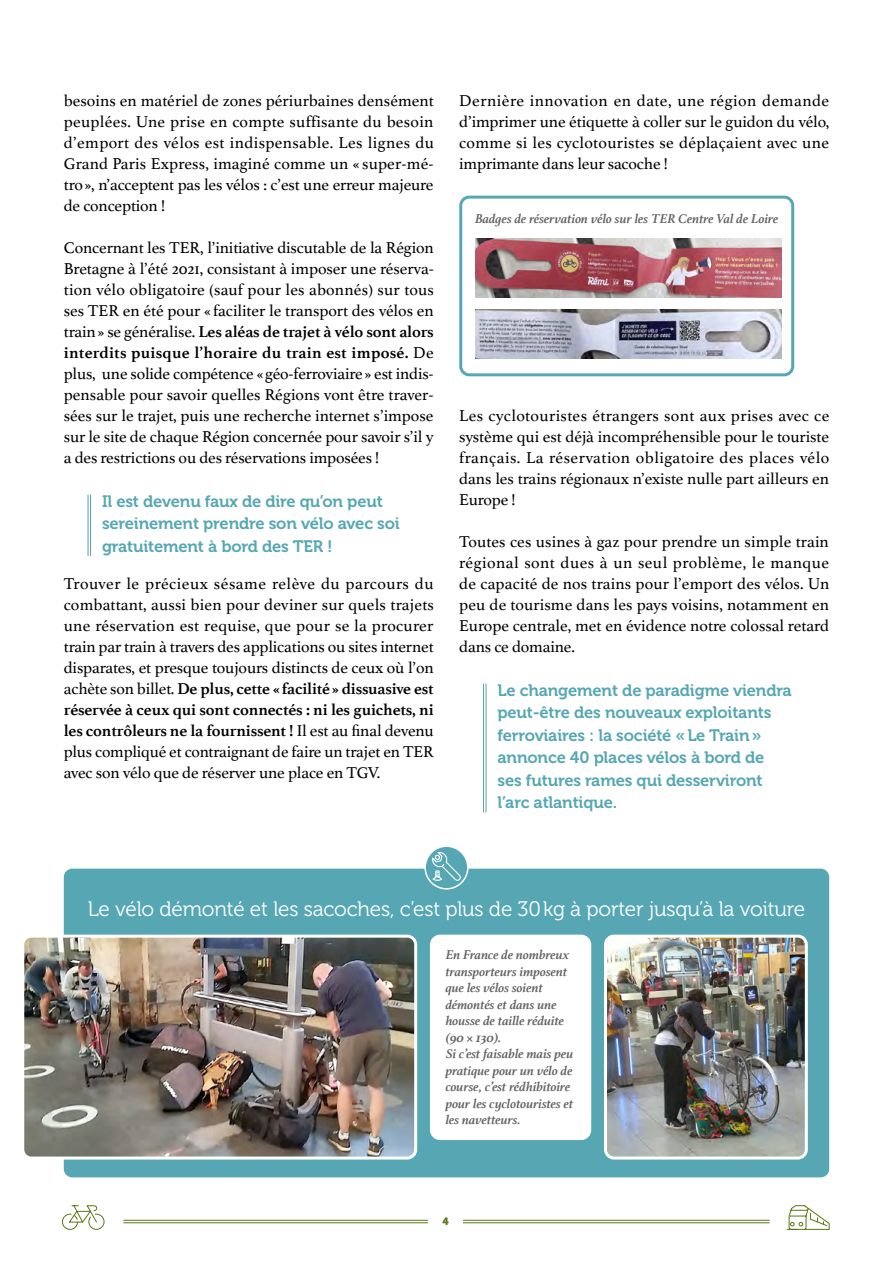
<style>
.page{position:relative;width:893px;height:1263px;background:#fff}
.page>*{position:absolute;margin:0;border:0;box-sizing:border-box;transform-origin:0 0}
.t1{font:21px "Museo 300";letter-spacing:-.01em;color:#fff}
.t2{font:16.5px/21px "Athelas";letter-spacing:-.01em;color:#000;text-align:justify}
.t3{font:16.5px/22.5px "Museo 700";letter-spacing:-.01em;color:#56a7b3}
.t4{font:italic 700 13.5px/16.5px "Athelas";color:#646363}
.t5{font:10.5px "Museo 900";color:#5b7813}
.s1{font-weight:700}
</style>
<div class="page">
<div style="left:64px;top:869px;width:765px;height:308px;background:#56a7b3;border-radius:9px"></div>
<img style="left:25px;top:936px;width:391px;height:222px">
<div style="left:21px;top:935px;width:396px;height:224px;border:3px solid #fff;border-radius:9px"></div>
<img style="left:605px;top:939px;width:200px;height:219px">
<div style="left:604px;top:935px;width:204px;height:224px;border:3px solid #fff;border-radius:9px"></div>
<div style="left:431px;top:936px;width:159px;height:202px;background:#fff;border-radius:9px"></div>
<div style="left:430px;top:935px;width:161px;height:205px;border:3px solid #fff;border-radius:9px"></div>
<svg style="left:425px;top:846px;width:43px;height:43px"></svg>
<div style="left:424px;top:845px;width:45px;height:44px;border:2px solid #fff;border-radius:50%"></div>
<svg style="left:432px;top:852px;width:30px;height:30px"></svg>
<hr style="left:88px;top:494px;width:1px;height:62px;background:#56a7b3">
<hr style="left:90px;top:494px;width:1px;height:62px;background:#56a7b3">
<hr style="left:483px;top:683px;width:1px;height:129px;background:#56a7b3">
<hr style="left:486px;top:683px;width:1px;height:129px;background:#56a7b3">
<div style="left:459px;top:196px;width:335px;height:180px;border:3px solid #56a7b3;border-radius:9px"></div>
<img style="left:475px;top:238px;width:307px;height:60px">
<img style="left:475px;top:309px;width:307px;height:49px">
<hr style="left:123px;top:1220px;width:647px;height:1px;background:#5b7813">
<hr style="left:123px;top:1222px;width:647px;height:1px;background:#5b7813">
<div style="left:429px;top:1213px;width:34px;height:17px;background:#fff"></div>
<svg style="left:786px;top:1205px;width:44px;height:25px"></svg>
<svg style="left:62px;top:1205px;width:43px;height:25px"></svg>
<p class="t2" style="left:64px;top:90px;width:372px">besoins en matériel de zones périurbaines densément peuplées. Une prise en compte suffisante du besoin d’emport des vélos est indispensable. Les lignes du Grand Paris Express, imaginé comme un « super-mé&shy;tro», n’acceptent pas les vélos : c’est une erreur majeure de conception !</p>
<p class="t2" style="left:64px;top:237px;width:372px">Concernant les TER, l’initiative discutable de la Région Bretagne à l’été 2021, consistant à imposer une réserva&shy;tion vélo obligatoire (sauf pour les abonnés) sur tous ses TER en été pour « faciliter le transport des vélos en train» se généralise. <span class="s1">Les aléas de trajet à vélo sont alors interdits puisque l’horaire du train est imposé.</span> De plus, une solide compétence «géo-ferroviaire» est indis&shy;pensable pour savoir quelles Régions vont être traver&shy;sées sur le trajet, puis une recherche internet s’impose sur le site de chaque Région concernée pour savoir s’il y a des restrictions ou des réservations imposées !</p>
<p class="t3" style="left:102px;top:490px;width:299px">Il est devenu faux de dire qu’on peut sereinement prendre son vélo avec soi gratuitement à bord des TER !</p>
<p class="t2" style="left:64px;top:573px;width:372px">Trouver le précieux sésame relève du parcours du combattant, aussi bien pour deviner sur quels trajets une réservation est requise, que pour se la procurer train par train à travers des applications ou sites internet disparates, et presque toujours distincts de ceux où l’on achète son billet. <span class="s1">De plus, cette « facilité» dissuasive est réservée à ceux qui sont connectés : ni les guichets, ni les contrôleurs ne la fournissent !</span> Il est au final devenu plus compliqué et contraignant de faire un trajet en TER avec son vélo que de réserver une place en TGV.</p>
<p class="t2" style="left:459px;top:90px;width:372px">Dernière innovation en date, une région demande d’imprimer une étiquette à coller sur le guidon du vélo, comme si les cyclotouristes se déplaçaient avec une imprimante dans leur sacoche !</p>
<p class="t4" style="left:475px;top:210px;width:305px">Badges de réservation vélo sur les TER Centre Val de Loire</p>
<p class="t2" style="left:459px;top:405px;width:372px">Les cyclotouristes étrangers sont aux prises avec ce système qui est déjà incompréhensible pour le touriste français. La réservation obligatoire des places vélo dans les trains régionaux n’existe nulle part ailleurs en Europe !</p>
<p class="t2" style="left:459px;top:531px;width:372px">Toutes ces usines à gaz pour prendre un simple train régional sont dues à un seul problème, le manque de capacité de nos trains pour l’emport des vélos. Un peu de tourisme dans les pays voisins, notamment en Europe centrale, met en évidence notre colossal retard dans ce domaine.</p>
<p class="t3" style="left:497px;top:679px;width:296px">Le changement de paradigme viendra peut-être des nouveaux exploitants ferroviaires : la société «Le Train» annonce 40 places vélos à bord de ses futures rames qui desserviront l’arc atlantique.</p>
<p class="t1" style="left:88px;top:897px;width:719px">Le vélo démonté et les sacoches, c’est plus de 30kg à porter jusqu’à la voiture</p>
<p class="t4" style="left:446px;top:946px;width:129px">En France de nombreux transporteurs imposent que les vélos soient démontés et dans une housse de taille réduite (90 × 130).<br>Si c’est faisable mais peu pratique pour un vélo de course, c’est rédhibitoire pour les cyclotouristes et les navetteurs.</p>
<p class="t5" style="left:443px;top:1216px;width:8px">4</p>
</div>
